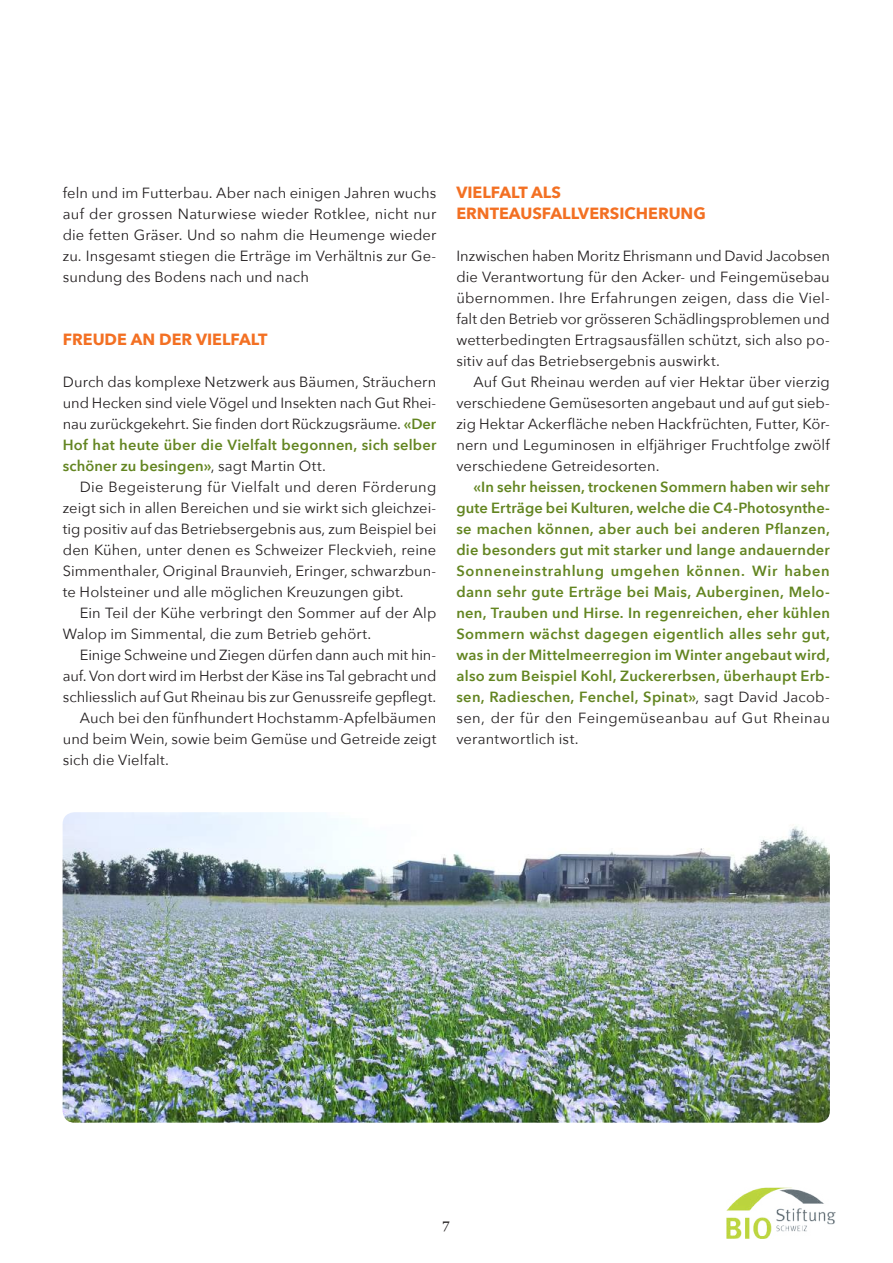
<style>
.page{position:relative;width:893px;height:1263px;background:#fff}
.page>*{position:absolute;margin:0;border:0;box-sizing:border-box;transform-origin:0 0}
.t1{font:700 16.2px/21px "Avenir Next";color:#f37023}
.t2{font:14.7px/21px "Avenir Next";letter-spacing:.005em;color:#231f20;text-align:justify}
.t3{font:600 14.7px/21px "Avenir Next";letter-spacing:.02em;color:#638521;text-align:justify}
.t4{font:14.7px "Avenir Next";letter-spacing:-.015em;color:#231f20}
.t5{font:14.1px "Georgia";color:#231f20}
.s1{font-weight:600;color:#638521}
.s2{font-weight:400;color:#231f20}
</style>
<div class="page">
<img style="left:63px;top:812px;width:767px;height:311px">
<img style="left:726px;top:1187px;width:109px;height:51px">
<p class="t2" style="left:63px;top:182px;width:375px">feln und im Futterbau. Aber nach einigen Jahren wuchs auf der grossen Naturwiese wieder Rotklee, nicht nur die fetten Gräser. Und so nahm die Heumenge wieder zu. Insgesamt stiegen die Erträge im Verhältnis zur Ge&shy;sundung des Bodens nach und nach</p>
<p class="t1" style="left:63px;top:329px;width:206px">FREUDE AN DER VIELFALT</p>
<p class="t2" style="left:63px;top:371px;width:375px">Durch das komplexe Netzwerk aus Bäumen, Sträuchern und Hecken sind viele Vögel und Insekten nach Gut Rhei&shy;nau zurückgekehrt. Sie finden dort Rückzugsräume. <span class="s1">«Der Hof hat heute über die Vielfalt begonnen, sich selber schöner zu besingen»</span>, sagt Martin Ott.</p>
<p class="t2" style="left:63px;top:476px;width:375px;text-indent:17px">Die Begeisterung für Vielfalt und deren Förderung zeigt sich in allen Bereichen und sie wirkt sich gleichzei&shy;tig positiv auf das Betriebsergebnis aus, zum Beispiel bei den Kühen, unter denen es Schweizer Fleckvieh, reine Simmenthaler, Original Braunvieh, Eringer, schwarzbun&shy;te Holsteiner und alle möglichen Kreuzungen gibt.</p>
<p class="t2" style="left:63px;top:602px;width:375px;text-indent:17px">Ein Teil der Kühe verbringt den Sommer auf der Alp<br>Walop im Simmental, die zum Betrieb gehört.</p>
<p class="t2" style="left:80px;top:644px;width:358px">Einige Schweine und Ziegen dürfen dann auch mit hin-</p>
<p class="t4" style="left:63px;top:664px;width:375px">auf. Von dort wird im Herbst der Käse ins Tal gebracht und</p>
<p class="t2" style="left:63px;top:686px;width:375px">schliesslich auf Gut Rheinau bis zur Genussreife gepflegt.</p>
<p class="t2" style="left:80px;top:707px;width:358px">Auch bei den fünfhundert Hochstamm-Apfelbäumen</p>
<p class="t2" style="left:63px;top:728px;width:375px">und beim Wein, sowie beim Gemüse und Getreide zeigt</p>
<p class="t2" style="left:63px;top:749px;width:108px">sich die Vielfalt.</p>
<p class="t1" style="left:456px;top:182px;width:251px">VIELFALT ALS<br>ERNTEAUSFALLVERSICHERUNG</p>
<p class="t2" style="left:456px;top:245px;width:375px">Inzwischen haben Moritz Ehrismann und David Jacobsen die Verantwortung für den Acker- und Feingemüsebau übernommen. Ihre Erfahrungen zeigen, dass die Viel&shy;falt den Betrieb vor grösseren Schädlingsproblemen und wetterbedingten Ertragsausfällen schützt, sich also po&shy;sitiv auf das Betriebsergebnis auswirkt.</p>
<p class="t2" style="left:456px;top:371px;width:375px;text-indent:17px">Auf Gut Rheinau werden auf vier Hektar über vierzig verschiedene Gemüsesorten angebaut und auf gut sieb&shy;zig Hektar Ackerfläche neben Hackfrüchten, Futter, Kör&shy;nern und Leguminosen in elfjähriger Fruchtfolge zwölf verschiedene Getreidesorten.</p>
<p class="t3" style="left:456px;top:476px;width:375px;text-indent:17px">«In sehr heissen, trockenen Sommern haben wir sehr gute Erträge bei Kulturen, welche die C4-Photosynthe&shy;se machen können, aber auch bei anderen Pflanzen, die besonders gut mit starker und lange andauernder Sonneneinstrahlung umgehen können. Wir haben dann sehr gute Erträge bei Mais, Auberginen, Melo&shy;nen, Trauben und Hirse. In regenreichen, eher kühlen Sommern wächst dagegen eigentlich alles sehr gut, was in der Mittelmeerregion im Winter angebaut wird, also zum Beispiel Kohl, Zuckererbsen, überhaupt Erb&shy;sen, Radieschen, Fenchel, Spinat»<span class="s2">, sagt David Jacob&shy;sen, der für den Feingemüseanbau auf Gut Rheinau verantwortlich ist.</span></p>
<p class="t5" style="left:443px;top:1214px;width:9px">7</p>
</div>
